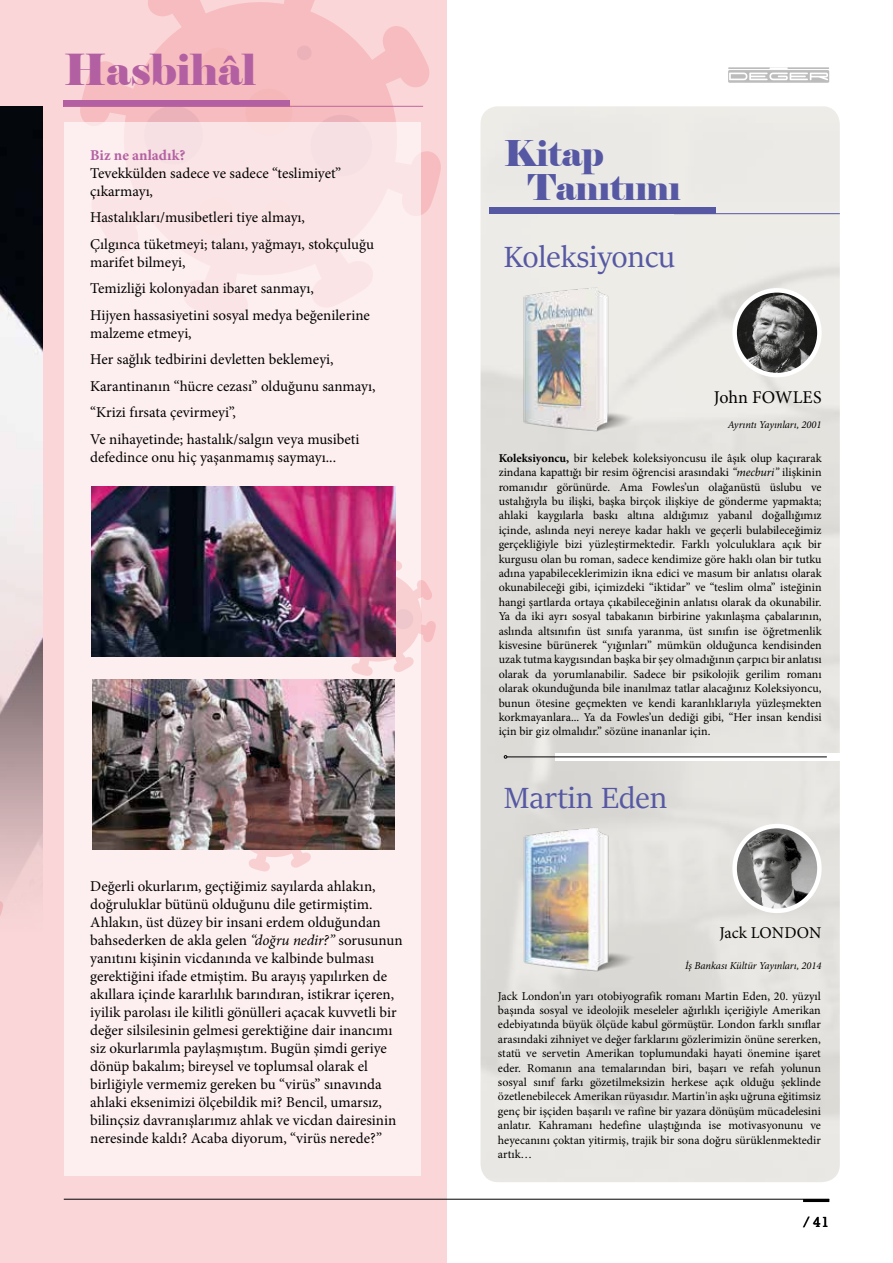
<style>
.page{position:relative;width:893px;height:1263px;background:#fff}
.page>*{position:absolute;margin:0;border:0;box-sizing:border-box;transform-origin:0 0}
.t1{font:42.6px "Elephant";letter-spacing:-.01em;color:#b360a2}
.t2{font:35.4px/34px "Elephant";letter-spacing:-.01em;color:#5658a3}
.t3{font:33px "Sitka Display";color:#5658a3}
.t4{font:18px "Minion Pro";letter-spacing:.005em;color:#000}
.t5{font:16.5px "Minion Pro";color:#000}
.t6{font:15px/18px "Minion Pro";color:#000}
.t7{font:700 15px "Minion Pro";color:#b360a2}
.t8{font:15px "Rockwell";color:#000}
.t9{font:12px/14.4px "Minion Pro";color:#000;text-align:justify}
.t10{font:italic 10.5px "Minion Pro";letter-spacing:-.01em;color:#000}
.s1{font-style:italic}
.s2{font-weight:700}
</style>
<div class="page">
<div style="left:0;top:0;width:446px;height:1263px;background:#fad6d8"></div>
<svg style="left:80px;top:0;width:361px;height:215px;fill:#f6bcbf"></svg>
<svg style="left:199px;top:46px;width:38px;height:37px"></svg>
<svg style="left:141px;top:107px;width:65px;height:15px"></svg>
<svg style="left:307px;top:111px;width:69px;height:11px"></svg>
<svg style="left:296px;top:45px;width:17px;height:16px"></svg>
<div style="left:243px;top:86px;width:52px;height:36px;background:#f6b7b9"></div>
<img style="left:0;top:106px;width:43px;height:810px">
<img style="left:480px;top:106px;width:360px;height:1076px">
<div style="left:64px;top:100px;width:226px;height:6px;background:#b360a2"></div>
<hr style="left:64px;top:106px;width:359px;height:1px;background:#c0689f">
<hr style="left:674px;top:213px;width:166px;height:1px;background:#5658a3">
<div style="left:489px;top:207px;width:226px;height:7px;background:#5658a3"></div>
<img style="left:735px;top:290px;width:84px;height:85px;border-radius:42px">
<div style="left:732px;top:288px;width:90px;height:89px;border:4px solid #fff;border-radius:50%"></div>
<img style="left:501px;top:812px;width:159px;height:173px">
<img style="left:736px;top:826px;width:83px;height:85px">
<div style="left:732px;top:824px;width:90px;height:89px;border:4px solid #fff;border-radius:50%"></div>
<svg style="left:555px;top:753px;width:285px;height:7px"></svg>
<hr style="left:507px;top:757px;width:320px;height:1px;background:#000">
<img style="left:500px;top:273px;width:160px;height:173px">
<svg style="left:728px;top:70px;width:101px;height:13px"></svg>
<hr style="left:728px;top:67px;width:101px;height:2px;background:#bcbcbc">
<svg style="left:729px;top:67px;width:99px;height:13px"></svg>
<div style="left:64px;top:122px;width:357px;height:1054px;background:#fdeeef"></div>
<img style="left:92px;top:486px;width:303px;height:170px">
<img style="left:92px;top:679px;width:303px;height:171px">
<img style="left:317px;top:557px;width:119px;height:119px">
<img style="left:214px;top:753px;width:120px;height:119px">
<hr style="left:64px;top:1199px;width:765px;height:1px;background:#000">
<hr style="left:803px;top:1199px;width:26px;height:3px;background:#000">
<h1 class="t1" style="left:64px;top:44px;width:194px">Hasbihâl</h1>
<p class="t7" style="left:90px;top:144px;width:97px">Biz ne anladık?</p>
<p class="t6" style="left:90px;top:164px;width:253px">Tevekkülden sadece ve sadece “teslimiyet” çıkarmayı,</p>
<p class="t6" style="left:90px;top:204px;width:285px;line-height:26.5px">Hastalıkları/musibetleri tiye almayı,<br>Çılgınca tüketmeyi; talanı, yağmayı, stokçuluğu</p>
<p class="t6" style="left:90px;top:249px;width:281px;line-height:26.5px">marifet bilmeyi,<br>Temizliği kolonyadan ibaret sanmayı,<br>Hijyen hassasiyetini sosyal medya beğenilerine</p>
<p class="t6" style="left:90px;top:320px;width:287px;line-height:26.5px">malzeme etmeyi,<br>Her sağlık tedbirini devletten beklemeyi, Karantinanın “hücre cezası” olduğunu sanmayı, “Krizi fırsata çevirmeyi”,<br>Ve nihayetinde; hastalık/salgın veya musibeti</p>
<p class="t6" style="left:90px;top:448px;width:247px">defedince onu hiç yaşanmamış saymayı...</p>
<p class="t6" style="left:90px;top:877px;width:314px">Değerli okurlarım, geçtiğimiz sayılarda ahlakın, doğruluklar bütünü olduğunu dile getirmiştim.<br>Ahlakın, üst düzey bir insani erdem olduğundan bahsederken de akla gelen <span class="s1">“doğru nedir?”</span> sorusunun yanıtını kişinin vicdanında ve kalbinde bulması gerektiğini ifade etmiştim. Bu arayış yapılırken de akıllara içinde kararlılık barındıran, istikrar içeren, iyilik parolası ile kilitli gönülleri açacak kuvvetli bir değer silsilesinin gelmesi gerektiğine dair inancımı siz okurlarımla paylaşmıştım. Bugün şimdi geriye dönüp bakalım; bireysel ve toplumsal olarak el birliğiyle vermemiz gereken bu “virüs” sınavında ahlaki eksenimizi ölçebildik mi? Bencil, umarsız, bilinçsiz davranışlarımız ahlak ve vicdan dairesinin neresinde kaldı? Acaba diyorum, “virüs nerede?”</p>
<h2 class="t2" style="left:528px;top:137px;width:154px;text-indent:-24px">Kitap<br>Tanıtımı</h2>
<h3 class="t3" style="left:504px;top:234px;width:173px">Koleksiyoncu</h3>
<h3 class="t4" style="left:714px;top:385px;width:109px">John FOWLES</h3>
<p class="t10" style="left:728px;top:418px;width:95px">Ayrıntı Yayınları, 2001</p>
<p class="t9" style="left:499px;top:451px;width:324px"><span class="s2">Koleksiyoncu,</span> bir kelebek koleksiyoncusu ile âşık olup kaçırarak zindana kapattığı bir resim öğrencisi arasındaki <span class="s1">“mecburi”</span> ilişkinin romanıdır görünürde. Ama Fowles’un olağanüstü üslubu ve ustalığıyla bu ilişki, başka birçok ilişkiye de gönderme yapmakta; ahlaki kaygılarla baskı altına aldığımız yabanıl doğallığımız içinde, aslında neyi nereye kadar haklı ve geçerli bulabileceğimiz gerçekliğiyle bizi yüzleştirmektedir. Farklı yolculuklara açık bir kurgusu olan bu roman, sadece kendimize göre haklı olan bir tutku adına yapabileceklerimizin ikna edici ve masum bir anlatısı olarak okunabileceği gibi, içimizdeki “iktidar” ve “teslim olma” isteğinin hangi şartlarda ortaya çıkabileceğinin anlatısı olarak da okunabilir.<br>Ya da iki ayrı sosyal tabakanın birbirine yakınlaşma çabalarının, aslında altsınıfın üst sınıfa yaranma, üst sınıfın ise öğretmenlik kisvesine bürünerek “yığınları” mümkün olduğunca kendisinden uzak tutma kaygısından başka bir şey olmadığının çarpıcı bir anlatısı olarak da yorumlanabilir. Sadece bir psikolojik gerilim romanı olarak okunduğunda bile inanılmaz tatlar alacağınız Koleksiyoncu, bunun ötesine geçmekten ve kendi karanlıklarıyla yüzleşmekten korkmayanlara... Ya da Fowles’un dediği gibi, “Her insan kendisi için bir giz olmalıdır.” sözüne inananlar için.</p>
<h3 class="t3" style="left:504px;top:775px;width:165px">Martin Eden</h3>
<h3 class="t5" style="left:720px;top:921px;width:103px">Jack LONDON</h3>
<p class="t10" style="left:685px;top:959px;width:138px">İş Bankası Kültür Yayınları, 2014</p>
<p class="t9" style="left:498px;top:988px;width:324px">Jack London'ın yarı otobiyografik romanı Martin Eden, 20. yüzyıl başında sosyal ve ideolojik meseleler ağırlıklı içeriğiyle Amerikan edebiyatında büyük ölçüde kabul görmüştür. London farklı sınıflar arasındaki zihniyet ve değer farklarını gözlerimizin önüne sererken, statü ve servetin Amerikan toplumundaki hayati önemine işaret eder. Romanın ana temalarından biri, başarı ve refah yolunun sosyal sınıf farkı gözetilmeksizin herkese açık olduğu şeklinde özetlenebilecek Amerikan rüyasıdır. Martin'in aşkı uğruna eğitimsiz genç bir işçiden başarılı ve rafine bir yazara dönüşüm mücadelesini anlatır. Kahramanı hedefine ulaştığında ise motivasyonunu ve heyecanını çoktan yitirmiş, trajik bir sona doğru sürüklenmektedir artık…</p>
<p class="t8" style="left:803px;top:1213px;width:27px">/41</p>
</div>
